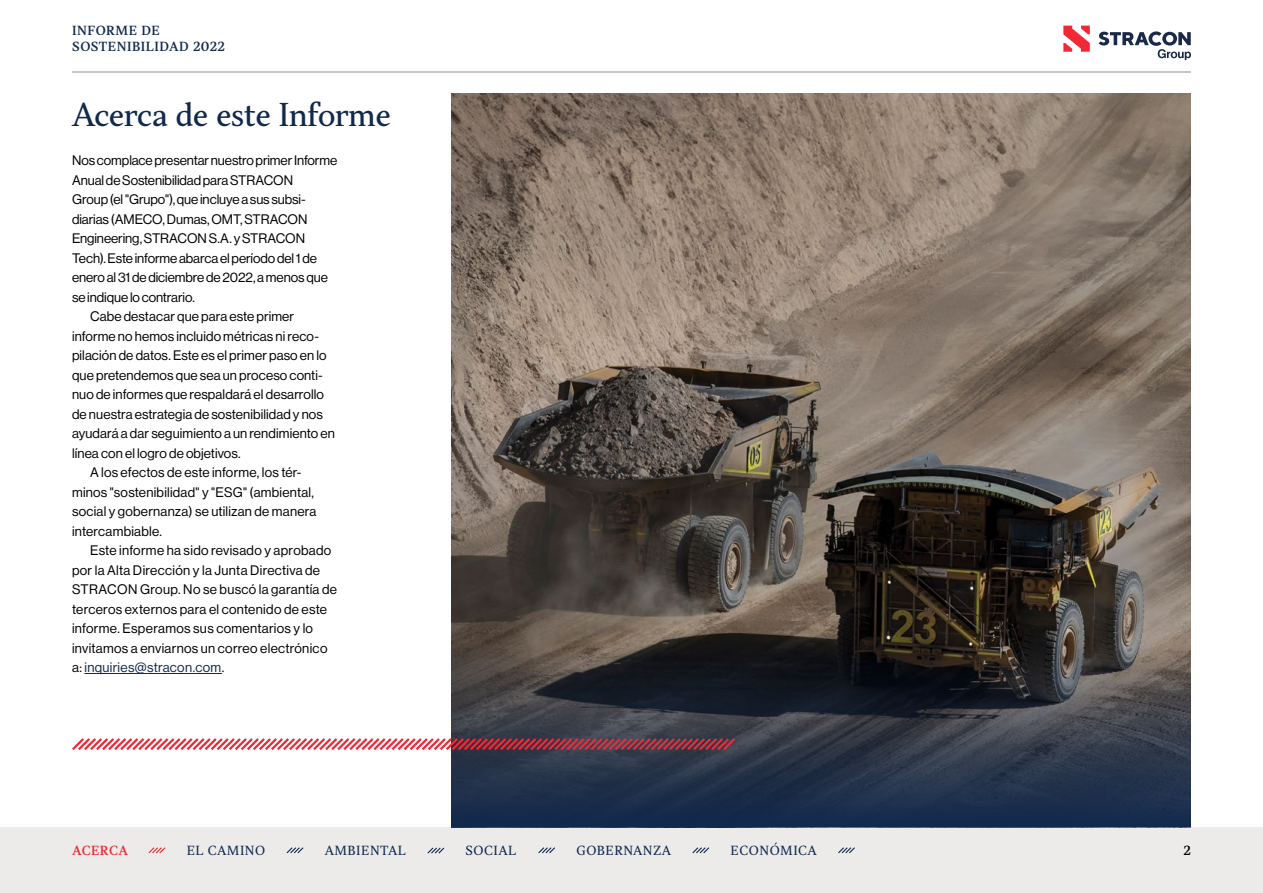
<style>
.page{position:relative;width:1263px;height:893px;background:#fff}
.page>*{position:absolute;margin:0;border:0;box-sizing:border-box;transform-origin:0 0}
.H3_-_Section{font:30px "TT Jenevers Trl";letter-spacing:-.015em;color:#11294c}
.P2a{font:13.5px/19.5px "Haas Grot Disp 55 Roman";letter-spacing:.01em;color:#000}
.P1a{font:13.5px/19.5px "Haas Grot Disp 55 Roman";letter-spacing:-.005em;color:#000}
.t1{font:12px "TT Jenevers Trl";letter-spacing:.04em;color:#11294c}
.t2{font:500 12px/16.5px "TT Jenevers Trl";letter-spacing:.04em;color:#11294c}
.t3{font:500 12px "TT Jenevers Trl";letter-spacing:.04em;color:#f12836}
.t4{font:500 12px "TT Jenevers Trl";color:#000}
.s1{color:#11294c}
</style>
<div class="page">
<div style="left:0;top:827px;width:1263px;height:66px;background:#ecebea"></div>
<img style="left:451px;top:94px;width:740px;height:548px">
<svg style="left:451px;top:642px;width:740px;height:185px;background:#2c3340"></svg>
<svg style="left:72px;top:736px;width:666px;height:16px"></svg>
<hr style="left:84px;top:673px;width:138px;height:1px;background:#11294c">
<svg style="left:1063px;top:26px;width:27px;height:26px"></svg>
<svg style="left:1098px;top:31px;width:93px;height:29px"></svg>
<svg style="left:286px;top:847px;width:18px;height:7px"></svg>
<svg style="left:692px;top:847px;width:18px;height:7px"></svg>
<svg style="left:838px;top:847px;width:17px;height:7px"></svg>
<svg style="left:538px;top:847px;width:17px;height:7px"></svg>
<svg style="left:427px;top:847px;width:18px;height:7px"></svg>
<hr style="left:72px;top:72px;width:1119px;height:1px;background:#b3b4b4">
<svg style="left:148px;top:847px;width:18px;height:7px"></svg>
<p class="t2" style="left:72px;top:22px;width:154px">INFORME DE<br>SOSTENIBILIDAD 2022</p>
<h4 class="H3_-_Section" style="left:72px;top:95px;width:320px">Acerca de este Informe</h4>
<p class="P1a" style="left:72px;top:151px;width:267px">Nos complace presentar nuestro primer Informe Anual de Sostenibilidad para STRACON<br>Group (el "Grupo"), que incluye a sus subsi&shy;diarias (AMECO, Dumas, OMT, STRACON Engineering, STRACON S.A. y STRACON Tech). Este informe abarca el período del 1 de enero al 31 de diciembre de 2022, a menos que se indique lo contrario.</p>
<p class="P2a" style="left:72px;top:307px;width:264px;text-indent:18px">Cabe destacar que para este primer informe no hemos incluido métricas ni reco&shy;pilación de datos. Este es el primer paso en lo que pretendemos que sea un proceso conti&shy;nuo de informes que respaldará el desarrollo de nuestra estrategia de sostenibilidad y nos ayudará a dar seguimiento a un rendimiento en línea con el logro de objetivos.</p>
<p class="P2a" style="left:72px;top:463px;width:246px;text-indent:18px">A los efectos de este informe, los tér&shy;minos "sostenibilidad" y "ESG" (ambiental, social y gobernanza) se utilizan de manera intercambiable.</p>
<p class="P2a" style="left:72px;top:541px;width:267px;text-indent:18px">Este informe ha sido revisado y aprobado por la Alta Dirección y la Junta Directiva de STRACON Group. No se buscó la garantía de terceros externos para el contenido de este informe. Esperamos sus comentarios y lo invitamos a enviarnos un correo electrónico a: <span class="s1">inquiries@stracon.com</span>.</p>
<p class="t3" style="left:72px;top:843px;width:57px">ACERCA</p>
<p class="t1" style="left:187px;top:843px;width:80px">EL CAMINO</p>
<p class="t1" style="left:325px;top:843px;width:83px">AMBIENTAL</p>
<p class="t1" style="left:466px;top:843px;width:52px">SOCIAL</p>
<p class="t1" style="left:576px;top:843px;width:96px">GOBERNANZA</p>
<p class="t1" style="left:730px;top:843px;width:88px">ECONÓMICA</p>
<p class="t4" style="left:1183px;top:843px;width:9px">2</p>
</div>
